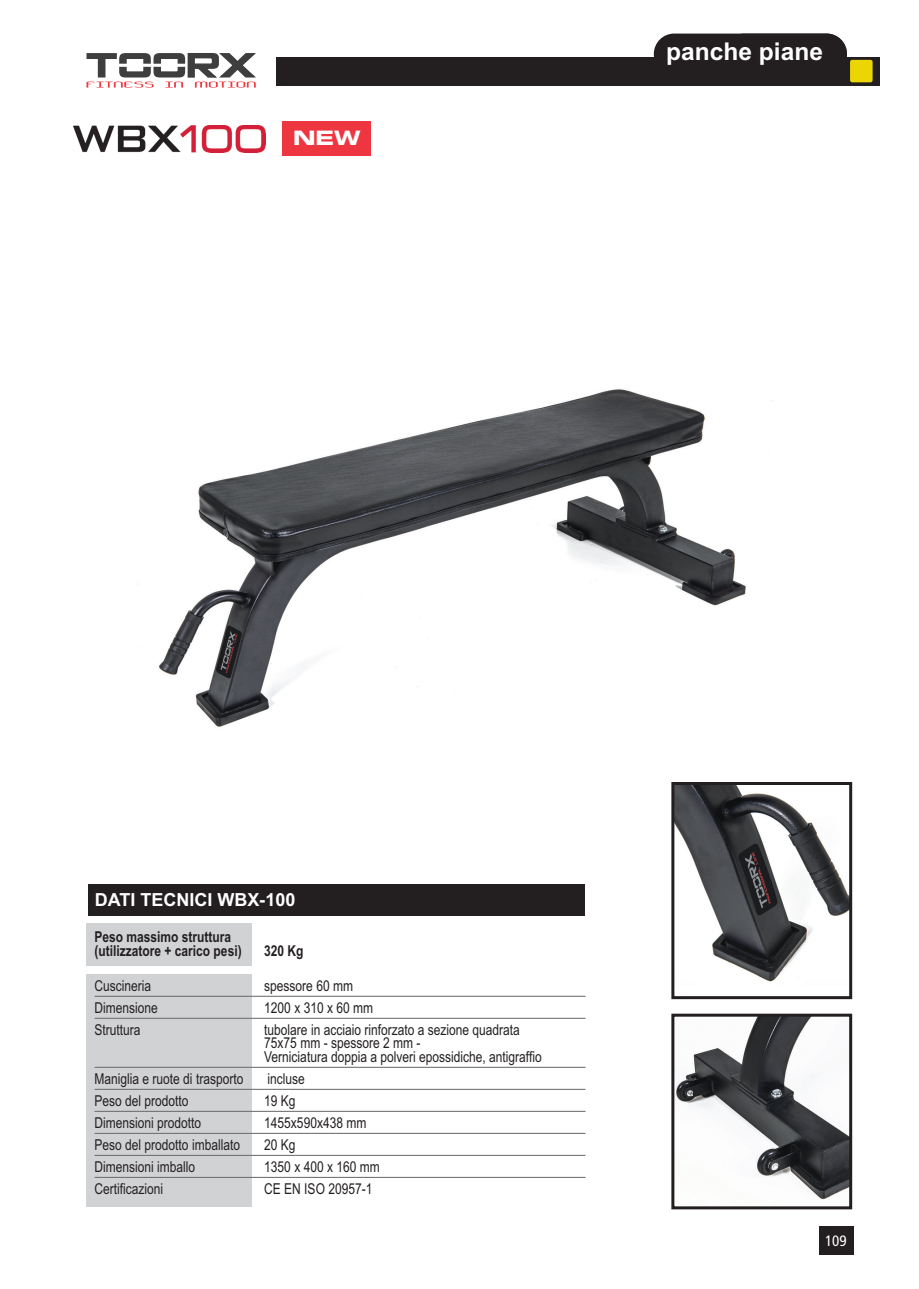
<style>
.page{position:relative;width:919px;height:1289px;background:#fff}
.page>*{position:absolute;margin:0;border:0;box-sizing:border-box;transform-origin:0 0}
.t1{font:700 24.6px "Arial";color:#fff}
.t2{font:19.8px "Eurostile Bold Extended Two";color:#fff}
.t3{font:700 18px "Arial";color:#fff}
.t4{font:15px/13.5px "Arial";color:#231f20;scale:.8 1}
.t5{font:700 15px/13.5px "Arial";color:#231f20;scale:.8 1}
.t6{font:condensed 15px "Frutiger LT Std";color:#fff}
</style>
<div class="page">
<div style="left:818px;top:1225px;width:35px;height:29px;background:#231f20"></div>
<svg style="left:86px;top:53px;width:170px;height:35px"></svg>
<div style="left:276px;top:57px;width:603px;height:28px;background:#231f20"></div>
<div style="left:850px;top:60px;width:22px;height:22px;background:#ebd502;border-radius:2px"></div>
<div style="left:653px;top:34px;width:193px;height:40px;background:#231f20;border-radius:20px"></div>
<img style="left:137px;top:389px;width:636px;height:338px">
<img style="left:675px;top:786px;width:173px;height:196px">
<div style="left:671px;top:782px;width:181px;height:217px;border:3px solid #231f20"></div>
<img style="left:676px;top:1017px;width:172px;height:183px">
<div style="left:671px;top:1013px;width:181px;height:196px;border:3px solid #231f20"></div>
<div style="left:87px;top:923px;width:165px;height:43px;background:#d1d2d4"></div>
<div style="left:87px;top:974px;width:165px;height:232px;background:#d1d2d4"></div>
<hr style="left:94px;top:995px;width:491px;height:1px;background:#6c6d70">
<hr style="left:94px;top:1017px;width:491px;height:1px;background:#6c6d70">
<hr style="left:94px;top:1066px;width:491px;height:1px;background:#6c6d70">
<hr style="left:94px;top:1088px;width:491px;height:1px;background:#6c6d70">
<hr style="left:94px;top:1110px;width:491px;height:1px;background:#6c6d70">
<hr style="left:94px;top:1132px;width:491px;height:1px;background:#6c6d70">
<hr style="left:94px;top:1154px;width:491px;height:1px;background:#6c6d70">
<hr style="left:94px;top:1176px;width:491px;height:1px;background:#6c6d70">
<div style="left:88px;top:884px;width:497px;height:32px;background:#231f20"></div>
<img style="left:74px;top:126px;width:191px;height:26px">
<div style="left:282px;top:121px;width:89px;height:34px;background:#ee3640"></div>
<h2 class="t2" style="left:293px;top:131px;width:69px">NEW</h2>
<h1 class="t1" style="left:666px;top:37px;width:158px">panche piane</h1>
<p class="t3" style="left:95px;top:889px;width:202px">DATI TECNICI WBX-100</p>
<p class="t5" style="left:94px;top:930px;width:185px">Peso massimo struttura (utilizzatore + carico pesi)</p>
<p class="t5" style="left:264px;top:943px;width:51px">320 Kg</p>
<p class="t4" style="left:94px;top:978px;width:72px">Cuscineria</p>
<p class="t4" style="left:264px;top:978px;width:112px">spessore 60 mm</p>
<p class="t4" style="left:94px;top:1000px;width:81px">Dimensione</p>
<p class="t4" style="left:264px;top:1000px;width:137px">1200 x 310 x 60 mm</p>
<p class="t4" style="left:94px;top:1022px;width:59px">Struttura</p>
<p class="t4" style="left:264px;top:1022px;width:348px">tubolare in acciaio rinforzato a sezione quadrata<br>75x75 mm - spessore 2 mm -<br>Verniciatura doppia a polveri epossidiche, antigraffio</p>
<p class="t4" style="left:94px;top:1071px;width:187px">Maniglia e ruote di trasporto</p>
<p class="t4" style="left:267px;top:1071px;width:48px">incluse</p>
<p class="t4" style="left:94px;top:1093px;width:119px">Peso del prodotto</p>
<p class="t4" style="left:264px;top:1093px;width:41px">19 Kg</p>
<p class="t4" style="left:94px;top:1115px;width:135px">Dimensioni prodotto</p>
<p class="t4" style="left:264px;top:1115px;width:129px">1455x590x438 mm</p>
<p class="t4" style="left:94px;top:1137px;width:183px">Peso del prodotto imballato</p>
<p class="t4" style="left:264px;top:1137px;width:41px">20 Kg</p>
<p class="t4" style="left:94px;top:1159px;width:127px">Dimensioni imballo</p>
<p class="t4" style="left:264px;top:1159px;width:146px">1350 x 400 x 160 mm</p>
<p class="t4" style="left:94px;top:1181px;width:87px">Certificazioni</p>
<p class="t4" style="left:264px;top:1181px;width:137px">CE EN ISO 20957-1</p>
<p class="t6" style="left:825px;top:1234px;width:23px">109</p>
</div>
